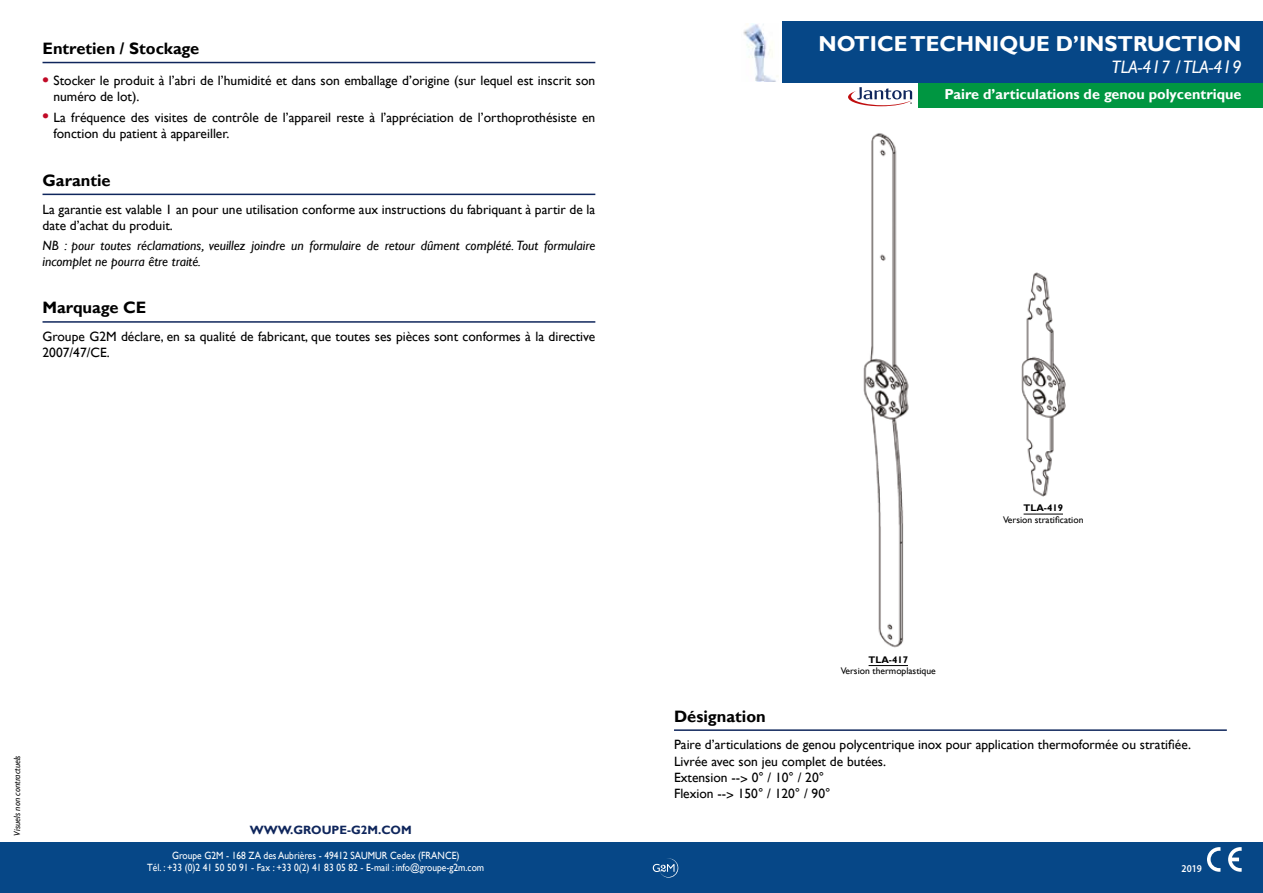
<style>
.page{position:relative;width:1263px;height:893px;background:#fff}
.page>*{position:absolute;margin:0;border:0;box-sizing:border-box;transform-origin:0 0}
.t1{font:700 21.6px "Gill Sans";color:#fff}
.t2{font:italic 18px "Gill Sans";color:#fff}
.t3{font:700 16.5px "Gill Sans";color:#000}
.t4{font:700 14.4px "Gill Sans";color:#fff}
.t5{font:13.5px/16.2px "Gill Sans";color:#000}
.t6{font:italic 13.5px/16.2px "Gill Sans";color:#000}
.t7{font:700 12px "Gill Sans";color:#0f265c}
.t8{font:10.5px/12.6px "Gill Sans";color:#fff;text-align:center;scale:.9 1}
.t9{font:600 10.5px "Myriad Pro";color:#fff;scale:.9 1}
.t10{font:9.6px "Gill Sans";color:#000}
.t11{font:700 9.6px "Gill Sans";color:#000}
.t12{font:italic 9px "Gill Sans";color:#000}
.s1{font-weight:700;font-size:18px;color:#c10a27}
</style>
<div class="page">
<div style="left:631px;top:842px;width:632px;height:51px;background:#064787"></div>
<div style="left:918px;top:80px;width:345px;height:27px;background:#009641"></div>
<div style="left:782px;top:21px;width:481px;height:61px;background:#064787"></div>
<div style="left:0;top:842px;width:631px;height:51px;background:#064787"></div>
<svg style="left:1207px;top:847px;width:13px;height:25px"></svg>
<svg style="left:1228px;top:847px;width:13px;height:25px"></svg>
<svg style="left:653px;top:858px;width:26px;height:20px"></svg>
<img style="left:743px;top:23px;width:35px;height:58px">
<svg style="left:848px;top:87px;width:64px;height:19px"></svg>
<hr style="left:43px;top:62px;width:552px;height:1px;background:#0f265c">
<hr style="left:43px;top:194px;width:552px;height:1px;background:#0f265c">
<hr style="left:43px;top:321px;width:552px;height:2px;background:#0f265c">
<hr style="left:674px;top:729px;width:553px;height:2px;background:#0f265c">
<hr style="left:1023px;top:514px;width:40px;height:1px;background:#000">
<hr style="left:868px;top:665px;width:40px;height:1px;background:#000">
<img style="left:863px;top:133px;width:46px;height:515px">
<img style="left:1021px;top:272px;width:45px;height:225px">
<p class="t3" style="left:43px;top:38px;width:158px">Entretien / Stockage</p>
<p class="t5" style="left:54px;top:72px;width:543px;text-indent:-11px"><span class="s1">•</span> Stocker le produit à l’abri de l’humidité et dans son emballage d’origine (sur lequel est inscrit son numéro de lot).</p>
<p class="t5" style="left:54px;top:109px;width:543px;text-indent:-11px"><span class="s1">•</span> La fréquence des visites de contrôle de l’appareil reste à l’appréciation de l’orthoprothésiste en fonction du patient à appareiller.</p>
<p class="t3" style="left:43px;top:170px;width:70px">Garantie</p>
<p class="t5" style="left:43px;top:201px;width:554px">La garantie est valable 1 an pour une utilisation conforme aux instructions du fabriquant à partir de la date d’achat du produit.</p>
<p class="t6" style="left:43px;top:238px;width:554px">NB : pour toutes réclamations, veuillez joindre un formulaire de retour dûment complété. Tout formulaire incomplet ne pourra être traité.</p>
<p class="t3" style="left:43px;top:298px;width:105px">Marquage CE</p>
<p class="t5" style="left:43px;top:329px;width:554px">Groupe G2M déclare, en sa qualité de fabricant, que toutes ses pièces sont conformes à la directive<br>2007/47/CE.</p>
<p class="t12" style="left:12px;top:836px;width:82px;rotate:-90deg">Visuels non contractuels</p>
<p class="t7" style="left:250px;top:823px;width:163px">WWW.GROUPE-G2M.COM</p>
<p class="t8" style="left:147px;top:849px;width:376px">Groupe G2M - 168 ZA des Aubrières - 49412 SAUMUR Cedex (FRANCE)<br>Tél. : +33 (0)2 41 50 50 91 - Fax : +33 0(2) 41 83 05 82 - E-mail : info@groupe-g2m.com</p>
<h1 class="t1" style="left:818px;top:31px;width:424px">NOTICE TECHNIQUE D’INSTRUCTION</h1>
<h2 class="t2" style="left:1112px;top:56px;width:131px">TLA-417 / TLA-419</h2>
<p class="t4" style="left:944px;top:85px;width:298px">Paire d’articulations de genou polycentrique</p>
<p class="t3" style="left:674px;top:706px;width:93px">Désignation</p>
<p class="t11" style="left:868px;top:653px;width:41px">TLA-417</p>
<p class="t10" style="left:841px;top:665px;width:97px">Version thermoplastique</p>
<p class="t11" style="left:1023px;top:502px;width:41px">TLA-419</p>
<p class="t10" style="left:1003px;top:514px;width:82px">Version stratification</p>
<p class="t5" style="left:674px;top:737px;width:518px">Paire d’articulations de genou polycentrique inox pour application thermoformée ou stratifiée.<br>Livrée avec son jeu complet de butées.<br>Extension --&gt; 0° / 10° / 20°<br>Flexion --&gt; 150° / 120° / 90°</p>
<p class="t9" style="left:1181px;top:861px;width:24px">2019</p>
</div>
